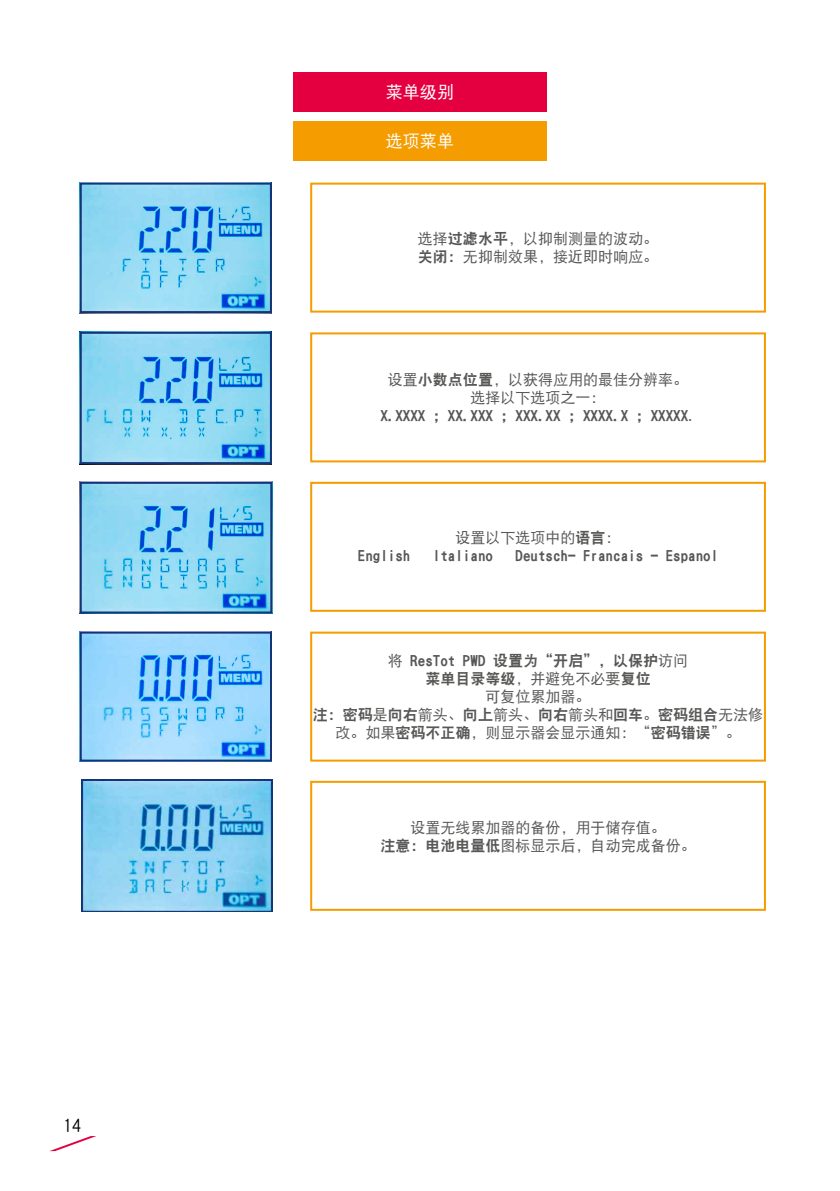
<style>
.page{position:relative;width:840px;height:1191px;background:#fff}
.page>*{position:absolute;margin:0;border:0;box-sizing:border-box;transform-origin:0 0}
.t1{font:18px "DF Hei W5 GB EUC H";color:#000}
.t2{font:17px "DF Hei W5 GB EUC H";color:#fff}
.t3{font:15px/18px "DF Hei W5 GB EUC H";color:#575756;text-align:center}
.t4{font:15px/18px "DF Hei W9 GB EUC H";color:#575756;text-align:center}
.s1{font-family:"DF Hei W9 GB EUC H"}
.s2{font-family:"DF Hei W5 GB EUC H"}
</style>
<div class="page">
<svg style="left:50px;top:1136px;width:46px;height:15px"></svg>
<div style="left:293px;top:121px;width:253px;height:40px;background:#f59c00"></div>
<div style="left:310px;top:183px;width:455px;height:129px;border:2px solid #f59c00"></div>
<div style="left:310px;top:332px;width:455px;height:130px;border:2px solid #f59c00"></div>
<div style="left:310px;top:482px;width:455px;height:130px;border:2px solid #f59c00"></div>
<div style="left:310px;top:631px;width:455px;height:130px;border:2px solid #f59c00"></div>
<div style="left:310px;top:781px;width:455px;height:129px;border:2px solid #f59c00"></div>
<svg style="left:83px;top:186px;width:186px;height:124px;background:#82cdef"></svg>
<svg style="left:83px;top:335px;width:186px;height:126px;background:#7fcdef"></svg>
<svg style="left:83px;top:485px;width:186px;height:125px;background:#81ceef"></svg>
<svg style="left:83px;top:634px;width:186px;height:124px;background:#8acdfa"></svg>
<div style="left:80px;top:183px;width:192px;height:130px;border:2px solid #133578"></div>
<div style="left:80px;top:332px;width:192px;height:132px;border:2px solid #133578"></div>
<div style="left:80px;top:482px;width:192px;height:131px;border:2px solid #133578"></div>
<div style="left:80px;top:631px;width:192px;height:130px;border:2px solid #133578"></div>
<div style="left:293px;top:72px;width:253px;height:40px;background:#e40040"></div>
<img style="left:81px;top:779px;width:191px;height:133px">
<p class="t1" style="left:63px;top:1116px;width:19px">14</p>
<p class="t2" style="left:386px;top:83px;width:69px">菜单级别</p>
<p class="t2" style="left:386px;top:132px;width:69px">选项菜单</p>
<p class="t3" style="left:417px;top:230px;width:241px;text-align:left">选择<span class="s1">过滤水平</span>，以抑制测量的波动。<span class="s1">关闭：</span>无抑制效果，接近即时响应。</p>
<p class="t3" style="left:387px;top:370px;width:301px">设置<span class="s1">小数点位置</span>，以获得应用的最佳分辨率。选择以下选项之一：</p>
<p class="t4" style="left:380px;top:406px;width:316px">X.XXXX ; XX.XXX ; XXX.XX ; XXXX.X ; XXXXX<span class="s2">.</span></p>
<p class="t3" style="left:455px;top:529px;width:166px">设置以下选项中的<span class="s1">语言</span>：</p>
<p class="t4" style="left:357px;top:547px;width:361px">English – Italiano – Deutsch- Francais - Espanol</p>
<p class="t4" style="left:387px;top:651px;width:301px"><span class="s2">将</span> ResTot PWD 设置为“开启”，以保护<span class="s2">访问</span>菜单目录等级<span class="s2">，并避免不必要</span>复位</p>
<p class="t3" style="left:485px;top:687px;width:106px">可复位累加器。</p>
<p class="t4" style="left:312px;top:705px;width:451px">注：密码<span class="s2">是</span>向右<span class="s2">箭头、</span>向上<span class="s2">箭头、</span>向右<span class="s2">箭头和</span>回车<span class="s2">。</span>密码组合<span class="s2">无法修</span></p>
<p class="t3" style="left:335px;top:723px;width:406px">改。如果<span class="s1">密码不正确</span>，则显示器会显示通知：“<span class="s1">密码错误</span>”。</p>
<p class="t3" style="left:380px;top:819px;width:316px">设置无线累加器的备份，用于储存值。<br><span class="s1">注意：电池电量低</span>图标显示后，自动完成备份。</p>
</div>
